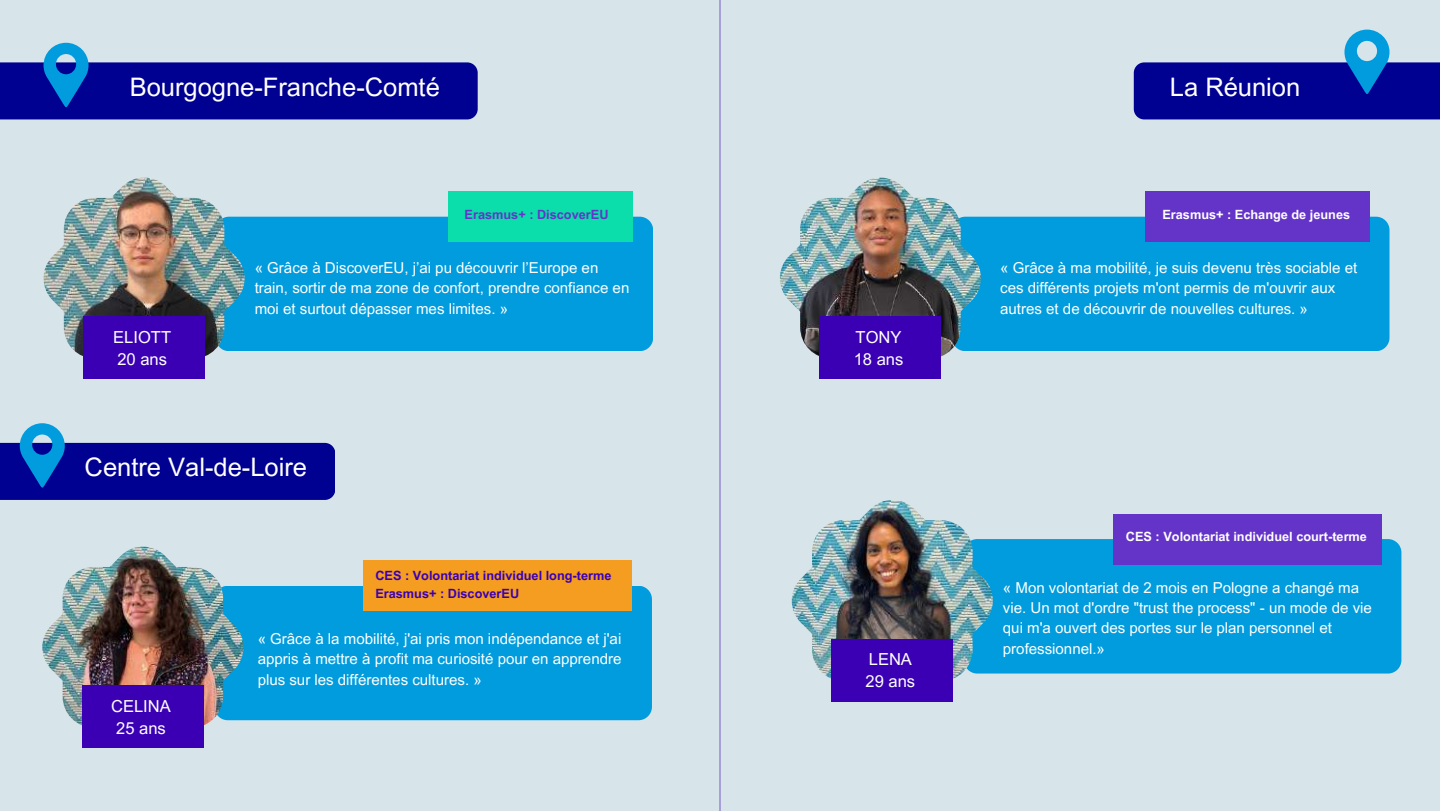
<style>
.page{position:relative;width:1440px;height:811px;background:#fff}
.page>*{position:absolute;margin:0;border:0;box-sizing:border-box;transform-origin:0 0}
.t1{font:25.4px "Arial MT Pro";color:#fff}
.t2{font:16.6px/22px "Arial MT Pro";color:#fff}
.t3{font:15px/20.4px "Arial MT Pro";color:#fff}
.t4{font:700 12.8px "Arial MT Pro";color:#fff}
.t5{font:700 12.8px/17.6px "Arial MT Pro";color:#3b00b4}
.t6{font:700 12.8px "Arial MT Pro";color:#6434c8}
</style>
<div class="page">
<div style="left:0;top:0;width:1440px;height:810px;background:#d7e5eb"></div>
<svg style="left:0;top:43px;width:478px;height:76px"></svg>
<div style="left:216px;top:216px;width:437px;height:135px;background:#009cde;border-radius:14px"></div>
<img style="left:44px;top:177px;width:201px;height:179px">
<div style="left:83px;top:316px;width:122px;height:62px;background:#3b00b4"></div>
<div style="left:448px;top:191px;width:185px;height:51px;background:#0bdeab"></div>
<div style="left:952px;top:216px;width:437px;height:135px;background:#009cde;border-radius:14px"></div>
<img style="left:780px;top:177px;width:201px;height:201px">
<div style="left:820px;top:316px;width:121px;height:62px;background:#3b00b4"></div>
<div style="left:1145px;top:191px;width:224px;height:51px;background:#6434c8"></div>
<svg style="left:1134px;top:30px;width:306px;height:89px"></svg>
<div style="left:964px;top:538px;width:437px;height:135px;background:#009cde;border-radius:13px"></div>
<img style="left:792px;top:500px;width:201px;height:200px">
<div style="left:832px;top:638px;width:121px;height:62px;background:#3b00b4"></div>
<div style="left:1113px;top:513px;width:268px;height:51px;background:#6434c8"></div>
<hr style="left:719px;top:0;width:2px;height:810px;background:#3b00b4">
<svg style="left:0;top:423px;width:335px;height:76px"></svg>
<div style="left:214px;top:585px;width:438px;height:134px;background:#009cde;border-radius:13px"></div>
<img style="left:42px;top:546px;width:201px;height:180px">
<div style="left:82px;top:685px;width:122px;height:62px;background:#3b00b4"></div>
<div style="left:363px;top:560px;width:269px;height:50px;background:#f59d20"></div>
<h1 class="t1" style="left:130px;top:77px;width:312px">Bourgogne-Franche-Comté</h1>
<p class="t6" style="left:465px;top:209px;width:145px">Erasmus+ : DiscoverEU</p>
<p class="t2" style="left:113px;top:328px;width:59px">ELIOTT<br>20 ans</p>
<p class="t3" style="left:255px;top:259px;width:376px">« Grâce à DiscoverEU, j’ai pu découvrir l’Europe en train, sortir de ma zone de confort, prendre confiance en moi et surtout dépasser mes limites. »</p>
<h1 class="t1" style="left:85px;top:457px;width:224px">Centre Val-de-Loire</h1>
<p class="t2" style="left:111px;top:696px;width:61px;text-align:center">CELINA<br>25 ans</p>
<p class="t5" style="left:375px;top:568px;width:238px">CES : Volontariat individuel long-terme<br>Erasmus+ : DiscoverEU</p>
<p class="t3" style="left:258px;top:630px;width:365px;text-align:justify">« Grâce à la mobilité, j'ai pris mon indépendance et j'ai appris à mettre à profit ma curiosité pour en apprendre plus sur les différentes cultures. »</p>
<p class="t2" style="left:854px;top:328px;width:51px">TONY<br>18 ans</p>
<p class="t2" style="left:866px;top:650px;width:51px">LENA<br>29 ans</p>
<h1 class="t1" style="left:1170px;top:77px;width:132px">La Réunion</h1>
<p class="t4" style="left:1162px;top:209px;width:189px">Erasmus+ : Echange de jeunes</p>
<p class="t3" style="left:1000px;top:259px;width:359px">« Grâce à ma mobilité, je suis devenu très sociable et ces différents projets m'ont permis de m'ouvrir aux autres et de découvrir de nouvelles cultures. »</p>
<p class="t4" style="left:1126px;top:531px;width:243px">CES : Volontariat individuel court-terme</p>
<p class="t3" style="left:1003px;top:578px;width:370px">« Mon volontariat de 2 mois en Pologne a changé ma vie. Un mot d'ordre "trust the process" - un mode de vie qui m'a ouvert des portes sur le plan personnel et professionnel.»</p>
</div>
